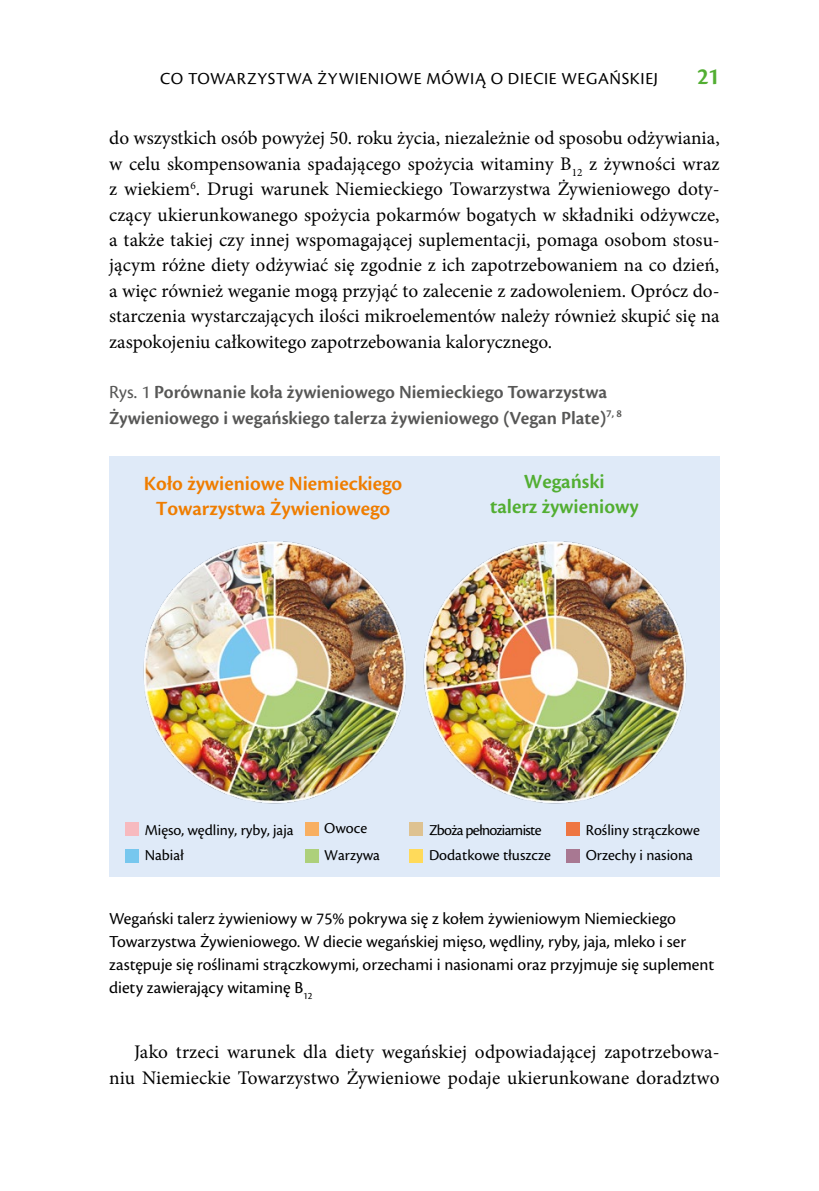
<style>
.page{position:relative;width:819px;height:1191px;background:#fff}
.page>*{position:absolute;margin:0;border:0;box-sizing:border-box;transform-origin:0 0}
.t1{font:600 24.5px "Cronos Pro";color:#52ae32}
.t2{font:600 21px/24.5px "Cronos Pro";color:#ef7d00;text-align:center}
.t3{font:600 21px/24.5px "Cronos Pro";color:#52ae32;text-align:center}
.t4{font:19.25px/25.4px "Minion Pro";letter-spacing:.005em;color:#000;text-align:justify}
.t5{font:600 19.25px/25.4px "Cronos Pro";color:#575756}
.t6{font:17.5px/22.8px "Cronos Pro";color:#000}
.t7{font:15.75px/25.4px "Cronos Pro";color:#000}
.t8{font:15.75px/25.4px "Cronos Pro";letter-spacing:-.045em;color:#000}
.s1{font-weight:400}
</style>
<div class="page">
<div style="left:109px;top:457px;width:610px;height:420px;background:#dfeaf8"></div>
<div style="left:125px;top:822px;width:13px;height:13px;background:#f7babf"></div>
<div style="left:125px;top:849px;width:13px;height:13px;background:#77c7ee"></div>
<div style="left:305px;top:822px;width:13px;height:13px;background:#f8af61"></div>
<div style="left:305px;top:849px;width:13px;height:13px;background:#add07b"></div>
<div style="left:410px;top:822px;width:13px;height:13px;background:#dec291"></div>
<div style="left:410px;top:849px;width:13px;height:13px;background:#ffda5a"></div>
<div style="left:566px;top:822px;width:13px;height:13px;background:#ee7642"></div>
<div style="left:566px;top:849px;width:13px;height:13px;background:#a87892"></div>
<img style="left:143px;top:541px;width:544px;height:263px">
<p class="t6" style="left:160px;top:67px;width:40px">Co towarzystwa</p>
<p class="t6" style="left:317px;top:67px;width:12px">żywieniowe</p>
<p class="t6" style="left:426px;top:67px;width:91px">mówią o diecie</p>
<p class="t6" style="left:561px;top:67px;width:11px">wegańskiej</p>
<p class="t1" style="left:697px;top:62px;width:24px">21</p>
<p class="t4" style="left:109px;top:126px;width:612px">do wszystkich osób powyżej 50. roku życia, niezależnie od sposobu odżywiania, w celu skompensowania spadającego spożycia witaminy B<sub>12</sub> z żywności wraz z wiekiem<sup>6</sup>. Drugi warunek Niemieckiego Towarzystwa Żywieniowego doty&shy;czący ukierunkowanego spożycia pokarmów bogatych w składniki odżywcze, a także takiej czy innej wspomagającej suplementacji, pomaga osobom stosu&shy;jącym różne diety odżywiać się zgodnie z ich zapotrzebowaniem na co dzień, a więc również weganie mogą przyjąć to zalecenie z zadowoleniem. Oprócz do&shy;starczenia wystarczających ilości mikroelementów należy również skupić się na zaspokojeniu całkowitego zapotrzebowania kalorycznego.</p>
<p class="t5" style="left:109px;top:380px;width:514px"><span class="s1">Rys. 1</span> Porównanie koła żywieniowego Niemieckiego Towarzystwa<br>Żywieniowego i wegańskiego talerza żywieniowego (Vegan Plate)<sup>7,</sup> <sup>8</sup></p>
<p class="t2" style="left:144px;top:471px;width:260px">Koło żywieniowe Niemieckiego<br>Towarzystwa Żywieniowego</p>
<p class="t3" style="left:490px;top:470px;width:150px">Wegański<br>talerz żywieniowy</p>
<p class="t7" style="left:145px;top:817px;width:150px">Mięso, wędliny, ryby, jaja<br>Nabiał</p>
<p class="t7" style="left:324px;top:814px;width:57px;line-height:27.1px">Owoce<br>Warzywa</p>
<p class="t8" style="left:429px;top:817px;width:123px">Zboża pełnoziarniste<br>Dodatkowe tłuszcze</p>
<p class="t7" style="left:585px;top:817px;width:116px">Rośliny strączkowe<br>Orzechy i nasiona</p>
<p class="t6" style="left:109px;top:907px;width:606px">Wegański talerz żywieniowy w 75% pokrywa się z kołem żywieniowym Niemieckiego Towarzystwa Żywieniowego. W diecie wegańskiej mięso, wędliny, ryby, jaja, mleko i ser zastępuje się roślinami strączkowymi, orzechami i nasionami oraz przyjmuje się suplement diety zawierający witaminę B<sub>12</sub></p>
<p class="t4" style="left:109px;top:1039px;width:612px;text-align:right">Jako trzeci warunek dla diety wegańskiej odpowiadającej zapotrzebowa&shy;niu Niemieckie Towarzystwo Żywieniowe podaje ukierunkowane doradztwo</p>
</div>
